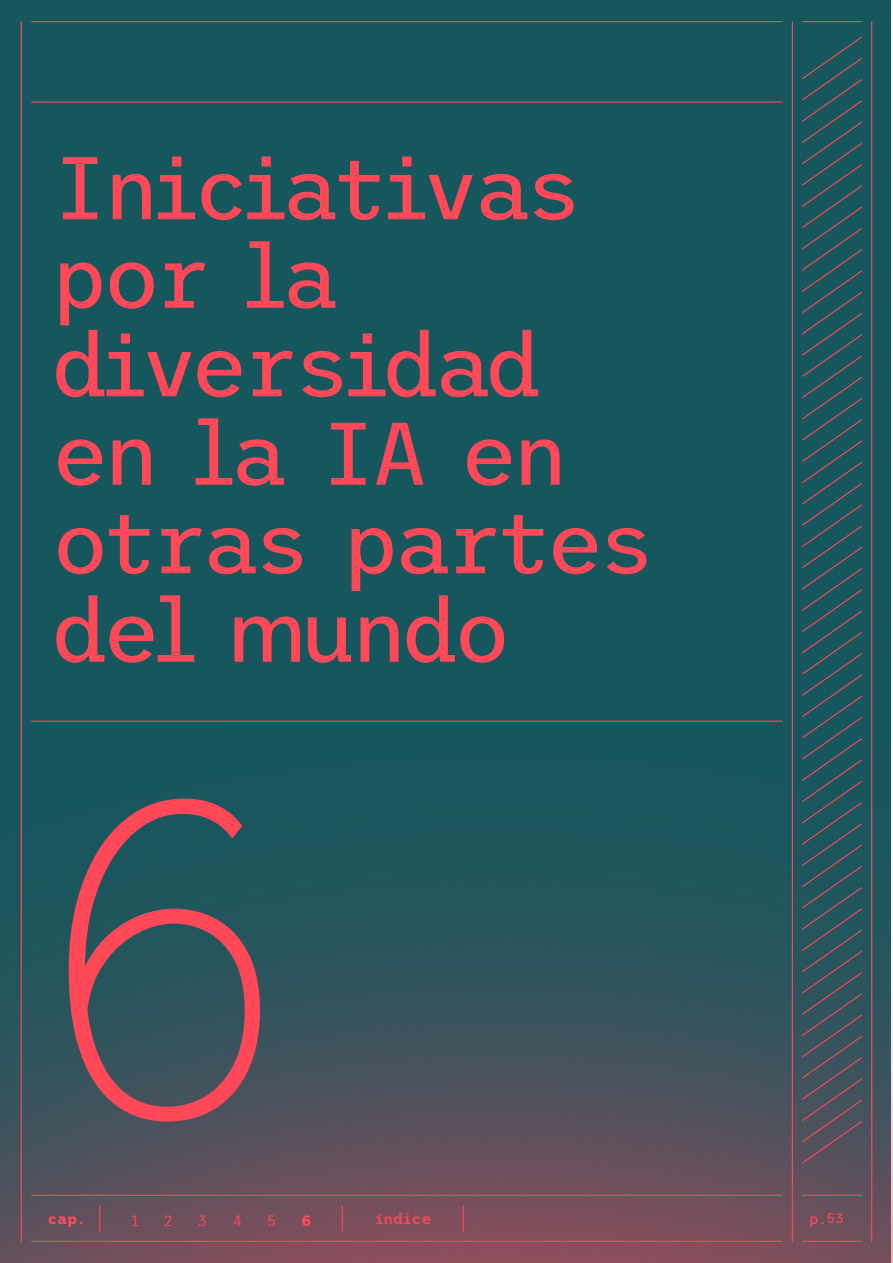
<style>
.page{position:relative;width:893px;height:1263px;background:#fff}
.page>*{position:absolute;margin:0;border:0;box-sizing:border-box;transform-origin:0 0}
.t1{font:100 450px "Trispace";color:#ff4958}
.t2{font:88.5px/88.5px "Trispace";letter-spacing:-.07em;color:#ff4958}
.t3{font:500 15px "Trispace";letter-spacing:.025em;color:#ff4958}
.t4{font:300 15px "Trispace";color:#ff4958}
.t5{font:700 15px "Trispace";color:#ff4958}
.t6{font:15px "Trispace";color:#ff4958}
.t7{font:800 15px "Trispace";color:#ff4958}
.s1{font-size:13.5px}
</style>
<div class="page">
<div style="left:0;top:0;width:891px;height:1263px;background:#16575e"></div>
<img style="left:0;top:185px;width:893px;height:1078px">
<svg style="left:99px;top:1205px;width:1px;height:26px"></svg>
<svg style="left:342px;top:1205px;width:1px;height:26px"></svg>
<svg style="left:463px;top:1205px;width:1px;height:26px"></svg>
<hr style="left:802px;top:1195px;width:60px;height:1px;background:#ff4958">
<hr style="left:31px;top:1195px;width:751px;height:1px;background:#ff4958">
<hr style="left:871px;top:21px;width:1px;height:1221px;background:#ff4958">
<hr style="left:792px;top:21px;width:1px;height:1221px;background:#ff4958">
<hr style="left:21px;top:21px;width:1px;height:1221px;background:#ff4958">
<hr style="left:31px;top:1241px;width:751px;height:1px;background:#ff4958">
<hr style="left:31px;top:21px;width:751px;height:1px;background:#ff4958">
<hr style="left:802px;top:21px;width:60px;height:1px;background:#ff4958">
<hr style="left:802px;top:1241px;width:60px;height:1px;background:#ff4958">
<hr style="left:31px;top:101px;width:751px;height:2px;background:#ff4958">
<svg style="left:801px;top:36px;width:62px;height:1129px"></svg>
<hr style="left:31px;top:721px;width:751px;height:1px;background:#ff4958">
<p class="t2" style="left:51px;top:137px;width:605px">Iniciativas por la diversidad en la IA en otras partes del mundo</p>
<h1 class="t1" style="left:30px;top:620px;width:294px">6</h1>
<p class="t5" style="left:47px;top:1207px;width:39px">cap.</p>
<p class="t4" style="left:131px;top:1209px;width:11px">1</p>
<p class="t4" style="left:164px;top:1209px;width:11px">2</p>
<p class="t4" style="left:198px;top:1209px;width:11px">3</p>
<p class="t4" style="left:233px;top:1209px;width:11px">4</p>
<p class="t4" style="left:267px;top:1209px;width:11px">5</p>
<p class="t7" style="left:302px;top:1209px;width:11px">6</p>
<p class="t3" style="left:376px;top:1207px;width:57px">índice</p>
<p class="t6" style="left:809px;top:1207px;width:37px">p.<span class="s1">53</span></p>
</div>
